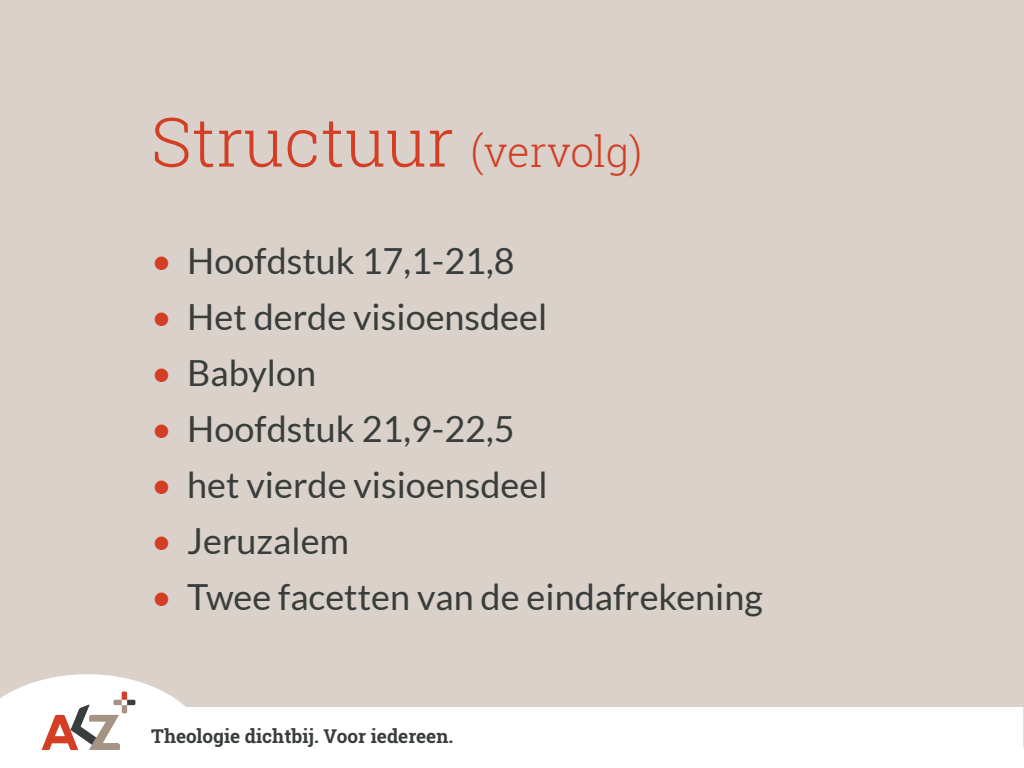
<style>
.page{position:relative;width:1024px;height:768px;background:#fff}
.page>*{position:absolute;margin:0;border:0;box-sizing:border-box;transform-origin:0 0}
.t1{font:300 68px "Roboto Slab";color:#d33e24}
.t2{font:36px "Lato";color:#393d3c}
.t3{font:700 19px "Roboto Slab";color:#393d3c}
.s1{font-size:42px}
.s2{color:#d33e24}
</style>
<div class="page">
<div style="left:0;top:0;width:1024px;height:748px;background:#d9d1ca"></div>
<svg style="left:0;top:674px;width:1023px;height:76px;fill:#fff"></svg>
<svg style="left:42px;top:691px;width:93px;height:59px;background:#dfcbc6"></svg>
<h1 class="t1" style="left:151px;top:95px;width:493px">Structuur <span class="s1">(vervolg)</span></h1>
<p class="t2" style="left:151px;top:241px;width:365px"><span class="s2">•</span> Hoofdstuk 17,1-21,8</p>
<p class="t2" style="left:151px;top:297px;width:397px"><span class="s2">•</span> Het derde visioensdeel</p>
<p class="t2" style="left:151px;top:353px;width:166px"><span class="s2">•</span> Babylon</p>
<p class="t2" style="left:151px;top:409px;width:365px"><span class="s2">•</span> Hoofdstuk 21,9-22,5</p>
<p class="t2" style="left:151px;top:465px;width:398px"><span class="s2">•</span> het vierde visioensdeel</p>
<p class="t2" style="left:151px;top:521px;width:199px"><span class="s2">•</span> Jeruzalem</p>
<p class="t2" style="left:151px;top:577px;width:613px"><span class="s2">•</span> Twee facetten van de eindafrekening</p>
<p class="t3" style="left:151px;top:723px;width:304px">Theologie dichtbij. Voor iedereen.</p>
</div>
